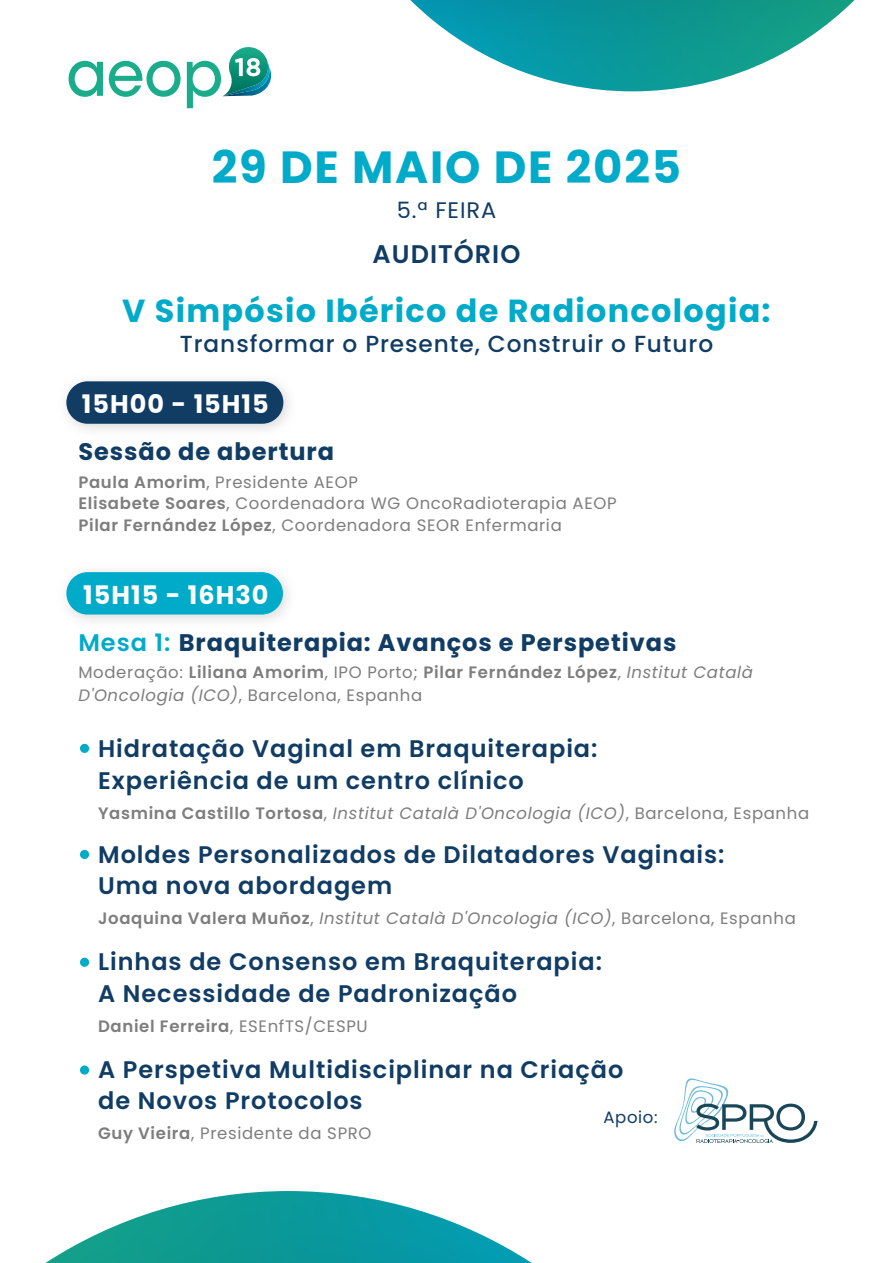
<style>
.page{position:relative;width:893px;height:1263px;background:#fff}
.page>*{position:absolute;margin:0;border:0;box-sizing:border-box;transform-origin:0 0}
.t1{font:500 62.55px "ITC Avant Garde Std";color:#1bad8b;scale:.94 1}
.t2{font:700 45px "Poppins";letter-spacing:.04em;color:#00abc9}
.t3{font:700 31.95px "Poppins";letter-spacing:.04em;color:#00abc9}
.t4{font:700 25.5px "Poppins";letter-spacing:.04em;color:#fff}
.t5{font:600 25.5px "Poppins";letter-spacing:.04em;color:#113c64}
.t6{font:600 24px/31.5px "Poppins";letter-spacing:.04em;color:#113c64}
.t7{font:700 24px "Poppins";letter-spacing:.04em;color:#113c64}
.t8{font:500 23.25px "Poppins";letter-spacing:.04em;color:#113c64}
.t9{font:22.5px "Poppins";letter-spacing:.04em;color:#113c64}
.t10{font:16.5px/21.8px "Poppins";letter-spacing:.04em;color:#7d7d7d}
.t11{font:italic 16.5px "Poppins";letter-spacing:.04em;color:#7d7d7d}
.t12{font:600 16.5px "Poppins";letter-spacing:.04em;color:#7d7d7d}
.t13{font:16.5px "Poppins";letter-spacing:.04em;color:#113c64}
.s1{font-weight:600}
.s2{font-weight:600;color:#00abc9}
.s3{font-style:italic}
.s4{font-weight:600;font-style:normal}
.s5{font-style:normal}
.s6{font-weight:400}
</style>
<div class="page">
<svg style="left:45px;top:1191px;width:487px;height:72px"></svg>
<svg style="left:410px;top:0;width:444px;height:91px"></svg>
<svg style="left:223px;top:47px;width:48px;height:49px"></svg>
<img style="left:66px;top:380px;width:223px;height:50px">
<div style="left:66px;top:381px;width:217px;height:43px;background:#113c64;border-radius:21px"></div>
<img style="left:66px;top:571px;width:222px;height:50px">
<div style="left:66px;top:572px;width:217px;height:42px;background:#00abc9;border-radius:21px"></div>
<div style="left:80px;top:744px;width:9px;height:9px;background:#00abc9;border-radius:50%"></div>
<div style="left:80px;top:850px;width:9px;height:9px;background:#00abc9;border-radius:50%"></div>
<div style="left:80px;top:1065px;width:9px;height:9px;background:#00abc9;border-radius:50%"></div>
<div style="left:80px;top:958px;width:9px;height:9px;background:#00abc9;border-radius:50%"></div>
<svg style="left:674px;top:1078px;width:144px;height:65px"></svg>
<h1 class="t1" style="left:66px;top:34px;width:168px">aeop</h1>
<h2 class="t2" style="left:212px;top:141px;width:471px">29 DE MAIO DE 2025</h2>
<h3 class="t9" style="left:397px;top:197px;width:101px">5.ª FEIRA</h3>
<h3 class="t5" style="left:373px;top:239px;width:149px">AUDITÓRIO</h3>
<h3 class="t3" style="left:122px;top:292px;width:650px">V Simpósio Ibérico de Radioncologia:</h3>
<h3 class="t8" style="left:180px;top:330px;width:535px">Transformar o Presente, Construir o Futuro</h3>
<h3 class="t4" style="left:82px;top:389px;width:188px">15H00 - 15H15</h3>
<h3 class="t7" style="left:78px;top:438px;width:257px">Sessão de abertura</h3>
<p class="t10" style="left:78px;top:471px;width:540px"><span class="s1">Paula Amorim</span>, Presidente AEOP<br><span class="s1">Elisabete Soares</span>, Coordenadora WG OncoRadioterapia AEOP<br><span class="s1">Pilar Fernández López</span>, Coordenadora SEOR Enfermaria</p>
<h3 class="t4" style="left:83px;top:580px;width:187px">15H15 - 16H30</h3>
<h3 class="t7" style="left:78px;top:629px;width:599px"><span class="s2">Mesa 1:</span> Braquiterapia: Avanços e Perspetivas</h3>
<p class="t10" style="left:78px;top:661px;width:676px;line-height:22.5px">Moderação: <span class="s1">Liliana Amorim</span>, IPO Porto; <span class="s1">Pilar Fernández López</span>, <span class="s3">Institut Català<br>D'Oncologia (ICO)</span>, Barcelona, Espanha</p>
<h3 class="t6" style="left:98px;top:733px;width:501px">Hidratação Vaginal em Braquiterapia:<br>Experiência de um centro clínico</h3>
<p class="t11" style="left:98px;top:803px;width:713px"><span class="s4">Yasmina Castillo Tortosa</span><span class="s5">,</span> Institut Català D'Oncologia (ICO)<span class="s5">, Barcelona, Espanha</span></p>
<h3 class="t6" style="left:98px;top:839px;width:628px">Moldes Personalizados de Dilatadores Vaginais:<br>Uma nova abordagem</h3>
<p class="t11" style="left:98px;top:909px;width:699px"><span class="s4">Joaquina Valera Muñoz</span><span class="s5">,</span> Institut Català D'Oncologia (ICO)<span class="s5">, Barcelona, Espanha</span></p>
<h3 class="t6" style="left:98px;top:946px;width:505px">Linhas de Consenso em Braquiterapia:<br>A Necessidade de Padronização</h3>
<p class="t12" style="left:98px;top:1016px;width:271px">Daniel Ferreira<span class="s6">, ESEnfTS/CESPU</span></p>
<h3 class="t6" style="left:98px;top:1053px;width:527px">A Perspetiva Multidisciplinar na Criação de Novos Protocolos</h3>
<p class="t10" style="left:98px;top:1122px;width:275px"><span class="s1">Guy Vieira</span>, Presidente da SPRO</p>
<p class="t13" style="left:603px;top:1108px;width:56px">Apoio:</p>
</div>
